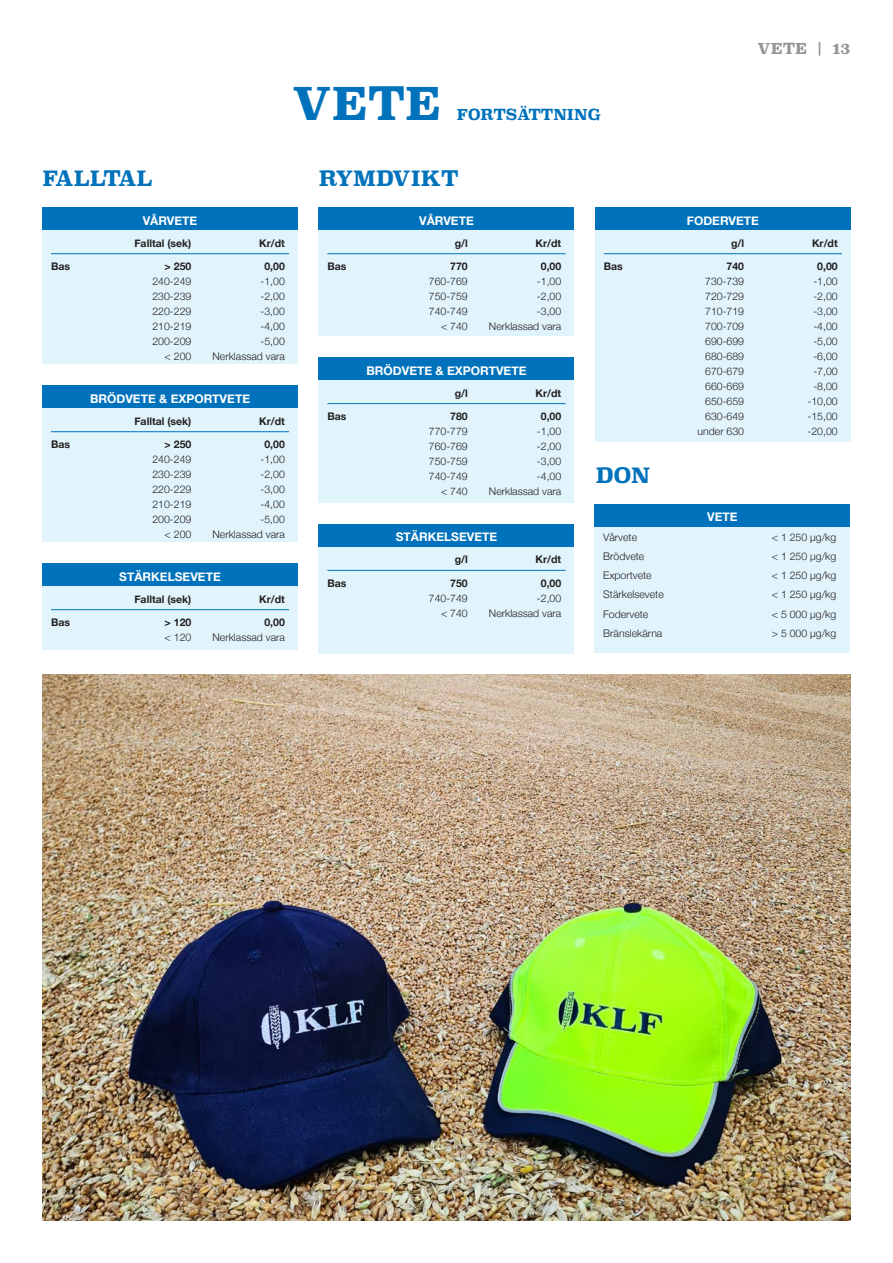
<style>
.page{position:relative;width:893px;height:1263px;background:#fff}
.page>*{position:absolute;margin:0;border:0;box-sizing:border-box;transform-origin:0 0}
.t1{font:700 45px "Superclarendon";color:#0072bc}
.t2{font:700 21px "Superclarendon";color:#0072bc}
.t3{font:700 21px "Superclarendon";letter-spacing:-.065em;color:#0072bc}
.t4{font:700 15px "Superclarendon";color:#0072bc}
.t5{font:700 15px "Superclarendon";color:#939598}
.t6{font:700 12px "Helvetica Neue";color:#fff}
.t7{font:300 10.5px "Helvetica Neue";color:#231f20}
.t8{font:700 10.5px "Helvetica Neue";color:#231f20}
</style>
<div class="page">
<div style="left:43px;top:224px;width:255px;height:140px;background:#e1f4fc"></div>
<div style="left:43px;top:208px;width:255px;height:22px;background:#0072bc"></div>
<hr style="left:51px;top:253px;width:238px;height:1px;background:#0072bc">
<div style="left:43px;top:580px;width:255px;height:69px;background:#e1f4fc"></div>
<div style="left:43px;top:564px;width:255px;height:22px;background:#0072bc"></div>
<hr style="left:51px;top:609px;width:238px;height:1px;background:#0072bc">
<div style="left:319px;top:224px;width:255px;height:112px;background:#e1f4fc"></div>
<div style="left:319px;top:208px;width:255px;height:22px;background:#0072bc"></div>
<hr style="left:327px;top:253px;width:239px;height:1px;background:#0072bc">
<div style="left:319px;top:374px;width:255px;height:129px;background:#e1f4fc"></div>
<div style="left:319px;top:357px;width:255px;height:23px;background:#0072bc"></div>
<hr style="left:327px;top:403px;width:239px;height:1px;background:#0072bc">
<div style="left:319px;top:541px;width:255px;height:112px;background:#e1f4fc"></div>
<div style="left:319px;top:524px;width:255px;height:22px;background:#0072bc"></div>
<hr style="left:327px;top:570px;width:239px;height:1px;background:#0072bc">
<div style="left:595px;top:224px;width:255px;height:218px;background:#e1f4fc"></div>
<div style="left:595px;top:208px;width:255px;height:22px;background:#0072bc"></div>
<hr style="left:604px;top:253px;width:238px;height:1px;background:#0072bc">
<div style="left:43px;top:402px;width:255px;height:140px;background:#e1f4fc"></div>
<div style="left:43px;top:386px;width:255px;height:22px;background:#0072bc"></div>
<hr style="left:51px;top:431px;width:238px;height:1px;background:#0072bc">
<img style="left:43px;top:674px;width:807px;height:546px">
<div style="left:595px;top:522px;width:255px;height:131px;background:#e1f4fc"></div>
<div style="left:595px;top:504px;width:255px;height:22px;background:#0072bc"></div>
<h1 class="t1" style="left:292px;top:70px;width:151px">VETE</h1>
<h3 class="t4" style="left:457px;top:103px;width:146px">FORTSÄTTNING</h3>
<h3 class="t5" style="left:757px;top:38px;width:94px">VETE | 13</h3>
<h2 class="t3" style="left:43px;top:163px;width:112px">FALLTAL</h2>
<h2 class="t2" style="left:319px;top:163px;width:141px">RYMDVIKT</h2>
<p class="t6" style="left:143px;top:211px;width:56px">VÅRVETE</p>
<p class="t8" style="left:134px;top:235px;width:58px">Falltal (sek)</p>
<p class="t8" style="left:259px;top:235px;width:27px">Kr/dt</p>
<p class="t8" style="left:51px;top:258px;width:21px">Bas</p>
<p class="t8" style="left:165px;top:258px;width:28px">&gt; 250</p>
<p class="t8" style="left:264px;top:258px;width:22px">0,00</p>
<p class="t7" style="left:152px;top:273px;width:40px">240-249</p>
<p class="t7" style="left:261px;top:273px;width:26px">-1,00</p>
<p class="t7" style="left:152px;top:288px;width:40px">230-239</p>
<p class="t7" style="left:261px;top:288px;width:26px">-2,00</p>
<p class="t7" style="left:152px;top:303px;width:40px">220-229</p>
<p class="t7" style="left:261px;top:303px;width:26px">-3,00</p>
<p class="t7" style="left:152px;top:318px;width:40px">210-219</p>
<p class="t7" style="left:261px;top:318px;width:26px">-4,00</p>
<p class="t7" style="left:152px;top:333px;width:40px">200-209</p>
<p class="t7" style="left:261px;top:333px;width:26px">-5,00</p>
<p class="t7" style="left:165px;top:348px;width:28px">&lt; 200</p>
<p class="t7" style="left:213px;top:348px;width:74px">Nerklassad vara</p>
<p class="t6" style="left:419px;top:211px;width:56px">VÅRVETE</p>
<p class="t8" style="left:455px;top:235px;width:15px">g/l</p>
<p class="t8" style="left:536px;top:235px;width:27px">Kr/dt</p>
<p class="t8" style="left:327px;top:258px;width:21px">Bas</p>
<p class="t8" style="left:450px;top:258px;width:19px">770</p>
<p class="t8" style="left:541px;top:258px;width:22px">0,00</p>
<p class="t7" style="left:429px;top:273px;width:40px">760-769</p>
<p class="t7" style="left:537px;top:273px;width:26px">-1,00</p>
<p class="t7" style="left:429px;top:288px;width:40px">750-759</p>
<p class="t7" style="left:537px;top:288px;width:26px">-2,00</p>
<p class="t7" style="left:429px;top:303px;width:40px">740-749</p>
<p class="t7" style="left:537px;top:303px;width:26px">-3,00</p>
<p class="t7" style="left:441px;top:318px;width:28px">&lt; 740</p>
<p class="t7" style="left:489px;top:318px;width:74px">Nerklassad vara</p>
<p class="t6" style="left:366px;top:361px;width:162px">BRÖDVETE &amp; EXPORTVETE</p>
<p class="t8" style="left:455px;top:385px;width:15px">g/l</p>
<p class="t8" style="left:536px;top:385px;width:27px">Kr/dt</p>
<p class="t8" style="left:327px;top:408px;width:21px">Bas</p>
<p class="t8" style="left:450px;top:408px;width:19px">780</p>
<p class="t8" style="left:541px;top:408px;width:22px">0,00</p>
<p class="t7" style="left:429px;top:423px;width:40px">770-779</p>
<p class="t7" style="left:537px;top:423px;width:26px">-1,00</p>
<p class="t7" style="left:429px;top:438px;width:40px">760-769</p>
<p class="t7" style="left:537px;top:438px;width:26px">-2,00</p>
<p class="t7" style="left:429px;top:453px;width:40px">750-759</p>
<p class="t7" style="left:537px;top:453px;width:26px">-3,00</p>
<p class="t7" style="left:429px;top:468px;width:40px">740-749</p>
<p class="t7" style="left:537px;top:468px;width:26px">-4,00</p>
<p class="t7" style="left:441px;top:483px;width:28px">&lt; 740</p>
<p class="t7" style="left:489px;top:483px;width:74px">Nerklassad vara</p>
<p class="t6" style="left:396px;top:528px;width:103px">STÄRKELSEVETE</p>
<p class="t8" style="left:455px;top:551px;width:15px">g/l</p>
<p class="t8" style="left:536px;top:551px;width:27px">Kr/dt</p>
<p class="t8" style="left:327px;top:575px;width:21px">Bas</p>
<p class="t8" style="left:450px;top:575px;width:19px">750</p>
<p class="t8" style="left:541px;top:575px;width:22px">0,00</p>
<p class="t7" style="left:429px;top:589px;width:40px">740-749</p>
<p class="t7" style="left:537px;top:589px;width:26px">-2,00</p>
<p class="t7" style="left:441px;top:605px;width:28px">&lt; 740</p>
<p class="t7" style="left:489px;top:605px;width:74px">Nerklassad vara</p>
<p class="t6" style="left:90px;top:389px;width:162px">BRÖDVETE &amp; EXPORTVETE</p>
<p class="t8" style="left:134px;top:413px;width:58px">Falltal (sek)</p>
<p class="t8" style="left:259px;top:413px;width:27px">Kr/dt</p>
<p class="t8" style="left:51px;top:436px;width:21px">Bas</p>
<p class="t8" style="left:165px;top:436px;width:28px">&gt; 250</p>
<p class="t8" style="left:264px;top:436px;width:22px">0,00</p>
<p class="t7" style="left:152px;top:451px;width:40px">240-249</p>
<p class="t7" style="left:261px;top:451px;width:26px">-1,00</p>
<p class="t7" style="left:152px;top:466px;width:40px">230-239</p>
<p class="t7" style="left:261px;top:466px;width:26px">-2,00</p>
<p class="t7" style="left:152px;top:481px;width:40px">220-229</p>
<p class="t7" style="left:261px;top:481px;width:26px">-3,00</p>
<p class="t7" style="left:152px;top:496px;width:40px">210-219</p>
<p class="t7" style="left:261px;top:496px;width:26px">-4,00</p>
<p class="t7" style="left:152px;top:511px;width:40px">200-209</p>
<p class="t7" style="left:261px;top:511px;width:26px">-5,00</p>
<p class="t7" style="left:165px;top:526px;width:28px">&lt; 200</p>
<p class="t7" style="left:213px;top:526px;width:74px">Nerklassad vara</p>
<p class="t6" style="left:119px;top:567px;width:103px">STÄRKELSEVETE</p>
<p class="t8" style="left:134px;top:591px;width:58px">Falltal (sek)</p>
<p class="t8" style="left:259px;top:591px;width:27px">Kr/dt</p>
<p class="t8" style="left:51px;top:614px;width:21px">Bas</p>
<p class="t8" style="left:165px;top:614px;width:28px">&gt; 120</p>
<p class="t8" style="left:264px;top:614px;width:22px">0,00</p>
<p class="t7" style="left:165px;top:629px;width:28px">&lt; 120</p>
<p class="t7" style="left:213px;top:629px;width:74px">Nerklassad vara</p>
<p class="t6" style="left:687px;top:211px;width:74px">FODERVETE</p>
<p class="t8" style="left:731px;top:235px;width:15px">g/l</p>
<p class="t8" style="left:812px;top:235px;width:27px">Kr/dt</p>
<p class="t8" style="left:604px;top:258px;width:21px">Bas</p>
<p class="t8" style="left:727px;top:258px;width:19px">740</p>
<p class="t8" style="left:817px;top:258px;width:22px">0,00</p>
<p class="t7" style="left:705px;top:273px;width:40px">730-739</p>
<p class="t7" style="left:813px;top:273px;width:26px">-1,00</p>
<p class="t7" style="left:705px;top:288px;width:40px">720-729</p>
<p class="t7" style="left:813px;top:288px;width:26px">-2,00</p>
<p class="t7" style="left:705px;top:303px;width:40px">710-719</p>
<p class="t7" style="left:813px;top:303px;width:26px">-3,00</p>
<p class="t7" style="left:705px;top:318px;width:40px">700-709</p>
<p class="t7" style="left:813px;top:318px;width:26px">-4,00</p>
<p class="t7" style="left:705px;top:333px;width:40px">690-699</p>
<p class="t7" style="left:813px;top:333px;width:26px">-5,00</p>
<p class="t7" style="left:705px;top:348px;width:40px">680-689</p>
<p class="t7" style="left:813px;top:348px;width:26px">-6,00</p>
<p class="t7" style="left:705px;top:363px;width:40px">670-679</p>
<p class="t7" style="left:813px;top:363px;width:26px">-7,00</p>
<p class="t7" style="left:705px;top:378px;width:40px">660-669</p>
<p class="t7" style="left:813px;top:378px;width:26px">-8,00</p>
<p class="t7" style="left:705px;top:393px;width:40px">650-659</p>
<p class="t7" style="left:807px;top:393px;width:32px">-10,00</p>
<p class="t7" style="left:705px;top:408px;width:40px">630-649</p>
<p class="t7" style="left:807px;top:408px;width:32px">-15,00</p>
<p class="t7" style="left:698px;top:423px;width:48px">under 630</p>
<p class="t7" style="left:807px;top:423px;width:32px">-20,00</p>
<h2 class="t2" style="left:596px;top:460px;width:56px">DON</h2>
<p class="t6" style="left:707px;top:508px;width:32px">VETE</p>
<p class="t7" style="left:603px;top:528px;width:35px">Vårvete</p>
<p class="t7" style="left:772px;top:528px;width:66px">&lt; 1 250 µg/kg</p>
<p class="t7" style="left:603px;top:548px;width:43px">Brödvete</p>
<p class="t7" style="left:772px;top:548px;width:66px">&lt; 1 250 µg/kg</p>
<p class="t7" style="left:603px;top:567px;width:50px">Exportvete</p>
<p class="t7" style="left:772px;top:567px;width:66px">&lt; 1 250 µg/kg</p>
<p class="t7" style="left:603px;top:586px;width:62px">Stärkelsevete</p>
<p class="t7" style="left:772px;top:586px;width:66px">&lt; 1 250 µg/kg</p>
<p class="t7" style="left:603px;top:605px;width:47px">Fodervete</p>
<p class="t7" style="left:772px;top:605px;width:66px">&lt; 5 000 µg/kg</p>
<p class="t7" style="left:603px;top:625px;width:61px">Bränslekärna</p>
<p class="t7" style="left:772px;top:625px;width:66px">&gt; 5 000 µg/kg</p>
</div>
